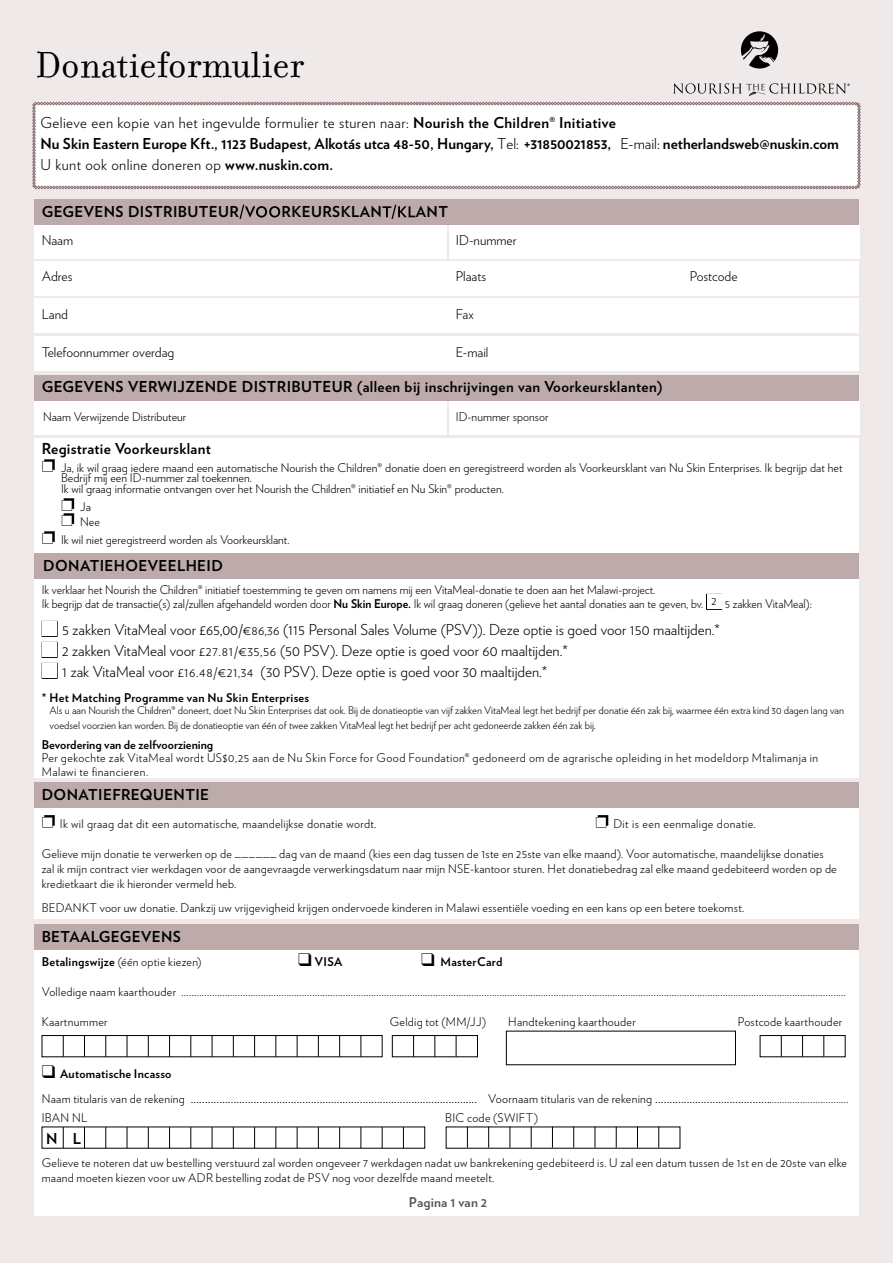
<style>
.page{position:relative;width:893px;height:1263px;background:#efeae9}
.page>*{position:absolute;margin:0;border:0;box-sizing:border-box;transform-origin:0 0}
.t1{font:39px "Filosofia";color:#000}
.t2{font:300 15px/21px "Verlag";color:#000}
.t3{font:700 15px/21px "Verlag";color:#000}
.t4{font:700 15px "Verlag";letter-spacing:.025em;color:#000}
.t5{font:300 13.5px "Verlag";color:#000}
.t6{font:700 13.5px "Verlag";letter-spacing:.015em;color:#58595b}
.t7{font:300 12px/15px "Verlag";letter-spacing:.015em;color:#000}
.t8{font:12px/25.5px "Verlag";color:#000}
.t9{font:300 12px/13.5px "Verlag";letter-spacing:.04em;color:#000}
.t10{font:700 12px "Verlag";letter-spacing:.02em;color:#000}
.t11{font:700 12px "Verlag";color:#000}
.t12{font:300 10.5px/15px "Verlag";color:#000}
.s1{font-weight:300}
.s2{font-weight:700}
.s3{font-size:13.5px}
</style>
<div class="page">
<svg style="left:32px;top:102px;width:829px;height:87px;background:#f7f5f5"></svg>
<div style="left:34px;top:224px;width:412px;height:34px;background:#fff"></div>
<div style="left:34px;top:336px;width:825px;height:34px;background:#fff"></div>
<div style="left:34px;top:299px;width:825px;height:34px;background:#fff"></div>
<div style="left:450px;top:224px;width:410px;height:34px;background:#fff"></div>
<div style="left:34px;top:949px;width:825px;height:266px;background:#fff"></div>
<div style="left:34px;top:199px;width:825px;height:25px;background:#bdabab"></div>
<div style="left:34px;top:924px;width:825px;height:26px;background:#bdabab"></div>
<svg style="left:741px;top:31px;width:37px;height:38px"></svg>
<svg style="left:673px;top:83px;width:177px;height:13px"></svg>
<div style="left:34px;top:262px;width:825px;height:34px;background:#fff"></div>
<div style="left:34px;top:437px;width:825px;height:147px;background:#fff"></div>
<div style="left:34px;top:400px;width:412px;height:34px;background:#fff"></div>
<div style="left:450px;top:400px;width:410px;height:34px;background:#fff"></div>
<div style="left:34px;top:375px;width:825px;height:25px;background:#bdabab"></div>
<svg style="left:42px;top:459px;width:13px;height:13px"></svg>
<svg style="left:62px;top:498px;width:12px;height:28px"></svg>
<svg style="left:42px;top:531px;width:13px;height:13px"></svg>
<div style="left:34px;top:807px;width:825px;height:112px;background:#fff"></div>
<div style="left:34px;top:782px;width:825px;height:26px;background:#bdabab"></div>
<svg style="left:42px;top:815px;width:13px;height:12px"></svg>
<svg style="left:596px;top:815px;width:12px;height:12px"></svg>
<svg style="left:239px;top:205px;width:41px;height:14px"></svg>
<svg style="left:382px;top:205px;width:33px;height:14px"></svg>
<div style="left:34px;top:578px;width:825px;height:200px;background:#fff"></div>
<div style="left:34px;top:553px;width:825px;height:26px;background:#bdabab"></div>
<div style="left:706px;top:594px;width:16px;height:16px;border:2px solid #000"></div>
<div style="left:707px;top:595px;width:14px;height:14px;background:#fff"></div>
<div style="left:42px;top:621px;width:16px;height:16px;border:2px solid #000"></div>
<div style="left:42px;top:622px;width:15px;height:14px;background:#fff"></div>
<div style="left:42px;top:642px;width:16px;height:16px;border:2px solid #000"></div>
<div style="left:42px;top:643px;width:15px;height:14px;background:#fff"></div>
<div style="left:42px;top:663px;width:16px;height:16px;border:2px solid #000"></div>
<div style="left:42px;top:664px;width:15px;height:14px;background:#fff"></div>
<svg style="left:392px;top:1035px;width:86px;height:22px"></svg>
<div style="left:760px;top:1035px;width:85px;height:22px;border:1px solid #000"></div>
<svg style="left:781px;top:1035px;width:1px;height:21px"></svg>
<svg style="left:802px;top:1035px;width:1px;height:21px"></svg>
<svg style="left:823px;top:1035px;width:1px;height:21px"></svg>
<svg style="left:446px;top:1126px;width:234px;height:22px"></svg>
<svg style="left:42px;top:1126px;width:383px;height:22px"></svg>
<svg style="left:42px;top:1035px;width:341px;height:22px"></svg>
<h1 class="t1" style="left:36px;top:43px;width:270px">Donatieformulier</h1>
<p class="t3" style="left:40px;top:111px;width:800px"><span class="s1">Gelieve een kopie van het ingevulde formulier te sturen naar:</span> Nourish the Children® Initiative<br>Nu Skin Eastern Europe Kft., 1123 Budapest, Alkotás utca 48-50, Hungary, <span class="s1">Tel:</span> +31850021853, <span class="s1">E-mail:</span> netherlandsweb@nuskin.com<br><span class="s1">U kunt ook online doneren op</span> www.nuskin.com.</p>
<p class="t4" style="left:42px;top:200px;width:199px">GEGEVENS DISTRIBUTEUR</p>
<p class="t4" style="left:281px;top:200px;width:102px">RKEURSKLAN</p>
<p class="t4" style="left:416px;top:200px;width:34px">ANT</p>
<p class="t5" style="left:42px;top:230px;width:33px">Naam</p>
<p class="t5" style="left:42px;top:266px;width:32px">Adres</p>
<p class="t5" style="left:456px;top:266px;width:32px">Plaats</p>
<p class="t5" style="left:690px;top:266px;width:49px">Postcode</p>
<p class="t5" style="left:42px;top:304px;width:28px">Land</p>
<p class="t5" style="left:456px;top:304px;width:20px">Fax</p>
<p class="t5" style="left:456px;top:230px;width:62px">ID-nummer</p>
<p class="t5" style="left:42px;top:342px;width:134px">Telefoonnummer overdag</p>
<p class="t5" style="left:456px;top:342px;width:34px">E-mail</p>
<p class="t4" style="left:42px;top:374px;width:622px">GEGEVENS VERWIJZENDE DISTRIBUTEUR (alleen bij inschrijvingen van Voorkeursklanten)</p>
<p class="t7" style="left:456px;top:408px;width:94px">ID-nummer sponsor</p>
<p class="t7" style="left:43px;top:408px;width:145px">Naam Verwijzende Distributeur</p>
<p class="t4" style="left:42px;top:436px;width:171px">Registratie Voorkeursklant</p>
<p class="t7" style="left:61px;top:461px;width:783px;line-height:10.5px">Ja, ik wil graag iedere maand een automatische Nourish the Children® donatie doen en geregistreerd worden als Voorkeursklant van Nu Skin Enterprises. Ik begrijp dat het<br>Bedrijf mij een ID-nummer zal toekennen.<br>Ik wil graag informatie ontvangen over het Nourish the Children® initiatief en Nu Skin® producten.</p>
<p class="t7" style="left:80px;top:498px;width:21px">Ja<br>Nee</p>
<p class="t7" style="left:61px;top:531px;width:230px">Ik wil niet geregistreerd worden als Voorkeursklant.</p>
<p class="t4" style="left:43px;top:554px;width:181px">DONATIEHOEVEELHEID</p>
<p class="t7" style="left:42px;top:582px;width:663px;line-height:13.5px">Ik verklaar het Nourish the Children® initiatief toestemming te geven om namens mij een VitaMeal-donatie te doen aan het Malawi-project.<br>Ik begrijp dat de transactie(s) zal/zullen afgehandeld worden door <span class="s2">Nu Skin Europe.</span> Ik wil graag doneren (gelieve het aantal donaties aan te geven, bv.</p>
<p class="t7" style="left:711px;top:593px;width:7px">2</p>
<p class="t7" style="left:725px;top:595px;width:89px">5 zakken VitaMeal):</p>
<p class="t2" style="left:62px;top:618px;width:659px">5 zakken VitaMeal voor £65,00/<span class="s3">€86,36</span> (115 Personal Sales Volume (PSV)). Deze optie is goed voor 150 maaltijden.*<br>2 zakken VitaMeal voor <span class="s3">£27.81/€35,56</span> (50 PSV). Deze optie is goed voor 60 maaltijden.*<br>1 zak VitaMeal voor <span class="s3">£16.48/€21,34</span> (30 PSV). Deze optie is goed voor 30 maaltijden.*</p>
<p class="t10" style="left:42px;top:688px;width:269px">* Het Matching Programme van Nu Skin Enterprises</p>
<p class="t12" style="left:50px;top:702px;width:796px">Als u aan Nourish the Children® doneert, doet Nu Skin Enterprises dat ook. Bij de donatieoptie van vijf zakken VitaMeal legt het bedrijf per donatie één zak bij, waarmee één extra kind 30 dagen lang van voedsel voorzien kan worden. Bij de donatieoptie van één of twee zakken VitaMeal legt het bedrijf per acht gedoneerde zakken één zak bij.</p>
<p class="t11" style="left:42px;top:735px;width:173px">Bevordering van de zelfvoorziening</p>
<p class="t9" style="left:42px;top:750px;width:778px">Per gekochte zak VitaMeal wordt US$0,25 aan de Nu Skin Force for Good Foundation® gedoneerd om de agrarische opleiding in het modeldorp Mtalimanja in<br>Malawi te financieren.</p>
<p class="t4" style="left:42px;top:782px;width:169px">DONATIEFREQUENTIE</p>
<p class="t7" style="left:60px;top:815px;width:318px">Ik wil graag dat dit een automatische, maandelijkse donatie wordt.</p>
<p class="t7" style="left:613px;top:815px;width:144px">Dit is een eenmalige donatie.</p>
<p class="t7" style="left:42px;top:845px;width:797px">Gelieve mijn donatie te verwerken op de ______ dag van de maand (kies een dag tussen de 1ste en 25ste van elke maand). Voor automatische, maandelijkse donaties zal ik mijn contract vier werkdagen voor de aangevraagde verwerkingsdatum naar mijn NSE-kantoor sturen. Het donatiebedrag zal elke maand gedebiteerd worden op de kredietkaart die ik hieronder vermeld heb.</p>
<p class="t7" style="left:42px;top:899px;width:704px">BEDANKT voor uw donatie. Dankzij uw vrijgevigheid krijgen ondervoede kinderen in Malawi essentiële voeding en een kans op een betere toekomst.</p>
<p class="t4" style="left:42px;top:925px;width:141px">BETAALGEGEVENS</p>
<p class="t7" style="left:42px;top:954px;width:161px"><span class="s2">Betalingswijze</span> (één optie kiezen)</p>
<p class="t10" style="left:298px;top:952px;width:46px">❑ VISA</p>
<p class="t10" style="left:421px;top:952px;width:83px">❑ MasterCard</p>
<p class="t7" style="left:42px;top:984px;width:806px">Volledige naam kaarthouder ...................................................................................................................................................................................................................................................................</p>
<p class="t7" style="left:42px;top:1014px;width:67px">Kaartnummer</p>
<p class="t7" style="left:390px;top:1014px;width:98px">Geldig tot (MM/JJ)</p>
<p class="t7" style="left:508px;top:1014px;width:129px">Handtekening kaarthouder</p>
<p class="t7" style="left:738px;top:1014px;width:106px">Postcode kaarthouder</p>
<p class="t8" style="left:42px;top:1060px;width:808px">❑ <span class="s2">Automatische Incasso<br></span><span class="s1">Naam titularis van de rekening</span> .................................................................................................... <span class="s1">Voornaam titularis van de rekening</span> ........................................<span class="s1">...............................</span></p>
<p class="t7" style="left:42px;top:1109px;width:47px">IBAN NL</p>
<p class="t7" style="left:445px;top:1109px;width:94px">BIC code (SWIFT)</p>
<p class="t7" style="left:42px;top:1154px;width:807px">Gelieve te noteren dat uw bestelling verstuurd zal worden ongeveer 7 werkdagen nadat uw bankrekening gedebiteerd is. U zal een datum tussen de 1st en de 20ste van elke maand moeten kiezen voor uw ADR bestelling zodat de PSV nog voor dezelfde maand meetelt.</p>
<p class="t4" style="left:46px;top:1127px;width:36px">N L</p>
<p class="t6" style="left:409px;top:1191px;width:80px">Pagina 1 van 2</p>
</div>
